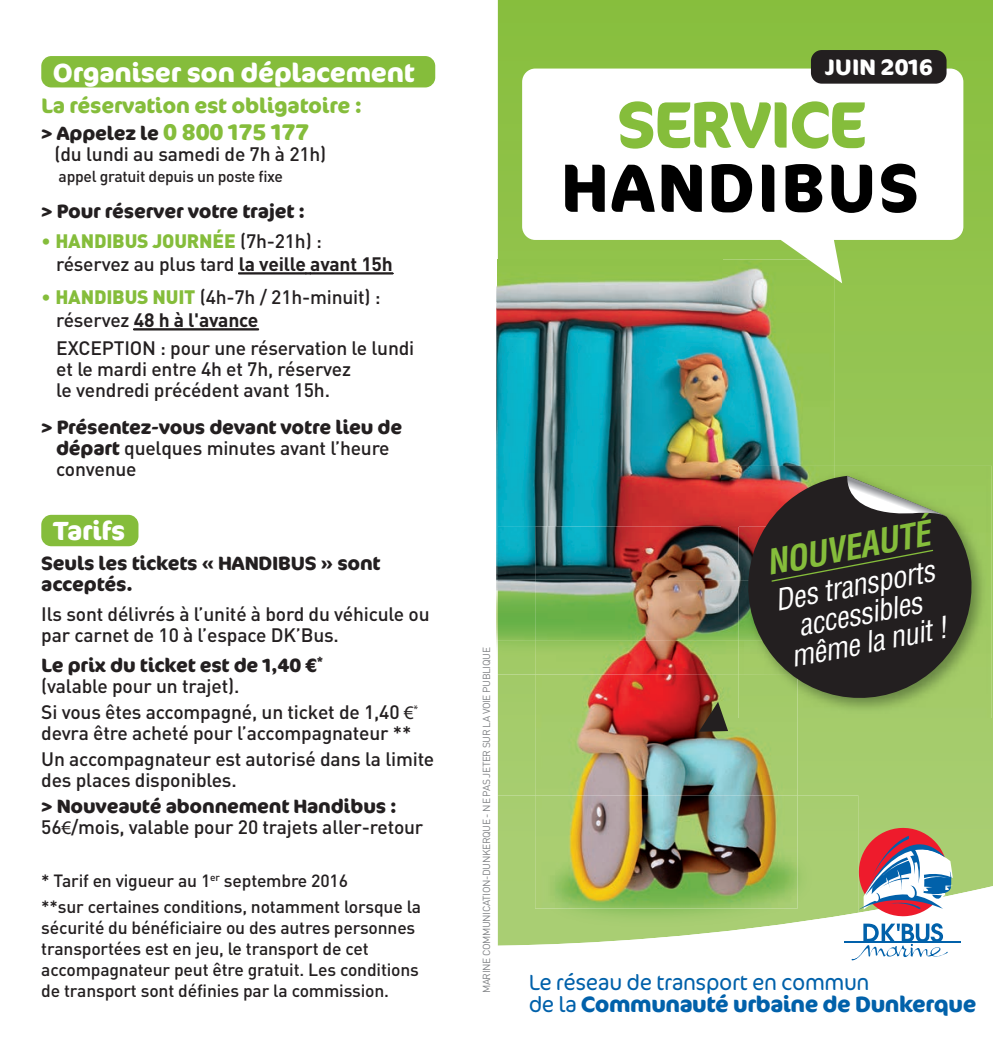
<style>
.page{position:relative;width:993px;height:1042px;background:#fff}
.page>*{position:absolute;margin:0;border:0;box-sizing:border-box;transform-origin:0 0}
.t1{font:700 68.25px "Cocon";letter-spacing:.04em;color:#000;scale:.96 1}
.t2{font:700 65.45px "Cocon";letter-spacing:-.025em;color:#85bd3b;scale:.96 1}
.t3{font:italic 700 condensed 33.77px "Helvetica";color:#85bd3b}
.t4{font:italic condensed 29.05px/29.1px "Helvetica";color:#fff;text-align:center}
.t5{font:700 26.25px "Cocon";letter-spacing:-.01em;color:#fff}
.t6{font:700 22.4px "Cocon";color:#fff}
.t7{font:300 22.22px/21.9px "Cocon";letter-spacing:-.02em;color:#0161aa}
.t8{font:700 21px "Cocon";letter-spacing:-.01em;color:#85bd3b}
.t9{font:500 19.25px/21px "DIN";letter-spacing:-.01em;color:#231f20}
.t10{font:700 19.25px/21px "Cocon";letter-spacing:-.01em;color:#231f20}
.t11{font:500 17.5px/21px "DIN";letter-spacing:-.01em;color:#231f20}
.t12{font:500 15.75px "DIN";letter-spacing:-.02em;color:#231f20}
.t13{font:10.15px "DIN";letter-spacing:-.04em;color:#808285}
.s1{font-size:22.75px;color:#85bd3b}
.s2{color:#85bd3b}
.s3{font-weight:900;color:#85bd3b}
.s4{font-weight:700}
.s5{font-family:"Cocon";font-weight:700}
.s6{font-family:"Myriad Pro";font-weight:400}
</style>
<div class="page">
<svg style="left:497px;top:0;width:495px;height:875px;background:#94c452"></svg>
<img style="left:496px;top:286px;width:1px;height:294px">
<img style="left:496px;top:580px;width:238px;height:95px">
<svg style="left:947px;top:875px;width:45px;height:78px"></svg>
<img style="left:497px;top:259px;width:224px;height:267px">
<img style="left:721px;top:283px;width:112px;height:190px">
<img style="left:721px;top:473px;width:17px;height:53px">
<img style="left:497px;top:526px;width:237px;height:54px">
<svg style="left:857px;top:814px;width:111px;height:103px"></svg>
<hr style="left:843px;top:941px;width:117px;height:1px;background:#0161aa">
<svg style="left:522px;top:69px;width:441px;height:214px"></svg>
<div style="left:41px;top:56px;width:394px;height:31px;background:#85bd3b;border-radius:10px"></div>
<div style="left:41px;top:515px;width:97px;height:31px;background:#85bd3b;border-radius:10px"></div>
<img style="left:497px;top:795px;width:360px;height:118px">
<img style="left:497px;top:913px;width:358px;height:33px">
<svg style="left:843px;top:923px;width:104px;height:38px"></svg>
<img style="left:535px;top:674px;width:262px;height:234px">
<div style="left:810px;top:50px;width:136px;height:34px;background:#231f20;border-radius:11px"></div>
<img style="left:797px;top:466px;width:194px;height:252px">
<img style="left:738px;top:466px;width:95px;height:10px">
<img style="left:738px;top:712px;width:59px;height:6px">
<svg style="left:734px;top:476px;width:251px;height:236px;background:#515236"></svg>
<svg style="left:771px;top:550px;width:161px;height:32px;background:#272521"></svg>
<svg style="left:698px;top:702px;width:29px;height:30px"></svg>
<svg style="left:846px;top:476px;width:100px;height:44px;background:#8da072"></svg>
<svg style="left:238px;top:273px;width:155px;height:1px"></svg>
<svg style="left:133px;top:329px;width:126px;height:1px"></svg>
<h3 class="t5" style="left:53px;top:57px;width:363px">Organiser son déplacement</h3>
<p class="t8" style="left:41px;top:93px;width:322px">La réservation est obligatoire :</p>
<p class="t10" style="left:41px;top:123px;width:269px">&gt; Appelez le <span class="s1">0 800 175 177</span></p>
<p class="t9" style="left:55px;top:142px;width:273px">(du lundi au samedi de 7h à 21h)</p>
<p class="t12" style="left:59px;top:166px;width:226px">appel gratuit depuis un poste fixe</p>
<p class="t10" style="left:41px;top:201px;width:265px">&gt; Pour réserver votre trajet :</p>
<p class="t9" style="left:56px;top:229px;width:338px;line-height:22.8px;text-indent:-15px"><span class="s2">•</span> <span class="s3">HANDIBUS JOURNÉE</span> (7h-21h) : réservez au plus tard <span class="s4">la veille avant 15h</span></p>
<p class="t9" style="left:56px;top:285px;width:326px;line-height:22.8px;text-indent:-15px"><span class="s2">•</span> <span class="s3">HANDIBUS NUIT</span> (4h-7h / 21h-minuit) : réservez <span class="s4">48 h à l'avance</span></p>
<p class="t9" style="left:56px;top:337px;width:359px">EXCEPTION : pour une réservation le lundi et le mardi entre 4h et 7h, réservez<br>le vendredi précédent avant 15h.</p>
<p class="t10" style="left:41px;top:417px;width:362px">&gt; Présentez-vous devant votre lieu de</p>
<p class="t9" style="left:56px;top:436px;width:335px"><span class="s5">départ</span> quelques minutes avant l’heure convenue</p>
<h3 class="t5" style="left:53px;top:515px;width:74px">Tarifs</h3>
<p class="t10" style="left:41px;top:553px;width:341px">Seuls les tickets « HANDIBUS » sont acceptés.</p>
<p class="t9" style="left:41px;top:603px;width:390px">Ils sont délivrés à l’unité à bord du véhicule ou par carnet de 10 à l’espace DK’Bus.</p>
<p class="t10" style="left:41px;top:655px;width:283px">Le prix du ticket est de 1,40 €<sup>*</sup></p>
<p class="t9" style="left:41px;top:672px;width:378px;line-height:26.2px">(valable pour un trajet).<br>Si vous êtes accompagné, un ticket de 1,40 <span class="s6">€</span><sup>*</sup></p>
<p class="t9" style="left:41px;top:719px;width:394px;line-height:26.2px">devra être acheté pour l’accompagnateur **<br>Un accompagnateur est autorisé dans la limite</p>
<p class="t9" style="left:41px;top:769px;width:197px">des places disponibles.</p>
<p class="t10" style="left:41px;top:796px;width:357px">&gt; Nouveauté abonnement Handibus :</p>
<p class="t9" style="left:41px;top:816px;width:383px">56<span class="s6">€</span>/mois, valable pour 20 trajets aller-retour</p>
<p class="t11" style="left:41px;top:867px;width:381px;line-height:26.2px">* Tarif en vigueur au 1<sup>er</sup> septembre 2016<br>**sur certaines conditions, notamment lorsque la</p>
<p class="t11" style="left:41px;top:917px;width:379px">sécurité du bénéficiaire ou des autres personnes transportées est en jeu, le transport de cet accompagnateur peut être gratuit. Les conditions de transport sont définies par la commission.</p>
<p class="t6" style="left:824px;top:54px;width:109px">JUIN 2016</p>
<h2 class="t2" style="left:617px;top:85px;width:261px">SERVICE</h2>
<h1 class="t1" style="left:561px;top:147px;width:374px">HANDIBUS</h1>
<p class="t13" style="left:480px;top:993px;width:347px;rotate:-90deg">MARINE COMMUNICATION-DUNKERQUE - NE PAS JETER SUR LA VOIE PUBLIQUE</p>
<h3 class="t3" style="left:762px;top:543px;width:167px;rotate:-11deg">NOUVEAUTÉ</h3>
<h3 class="t4" style="left:772px;top:586px;width:165px;rotate:-11deg">Des transports accessibles même la nuit !</h3>
<p class="t7" style="left:528px;top:972px;width:449px">Le réseau de transport en commun<br>de la <span class="s4">Communauté urbaine de Dunkerque</span></p>
</div>
